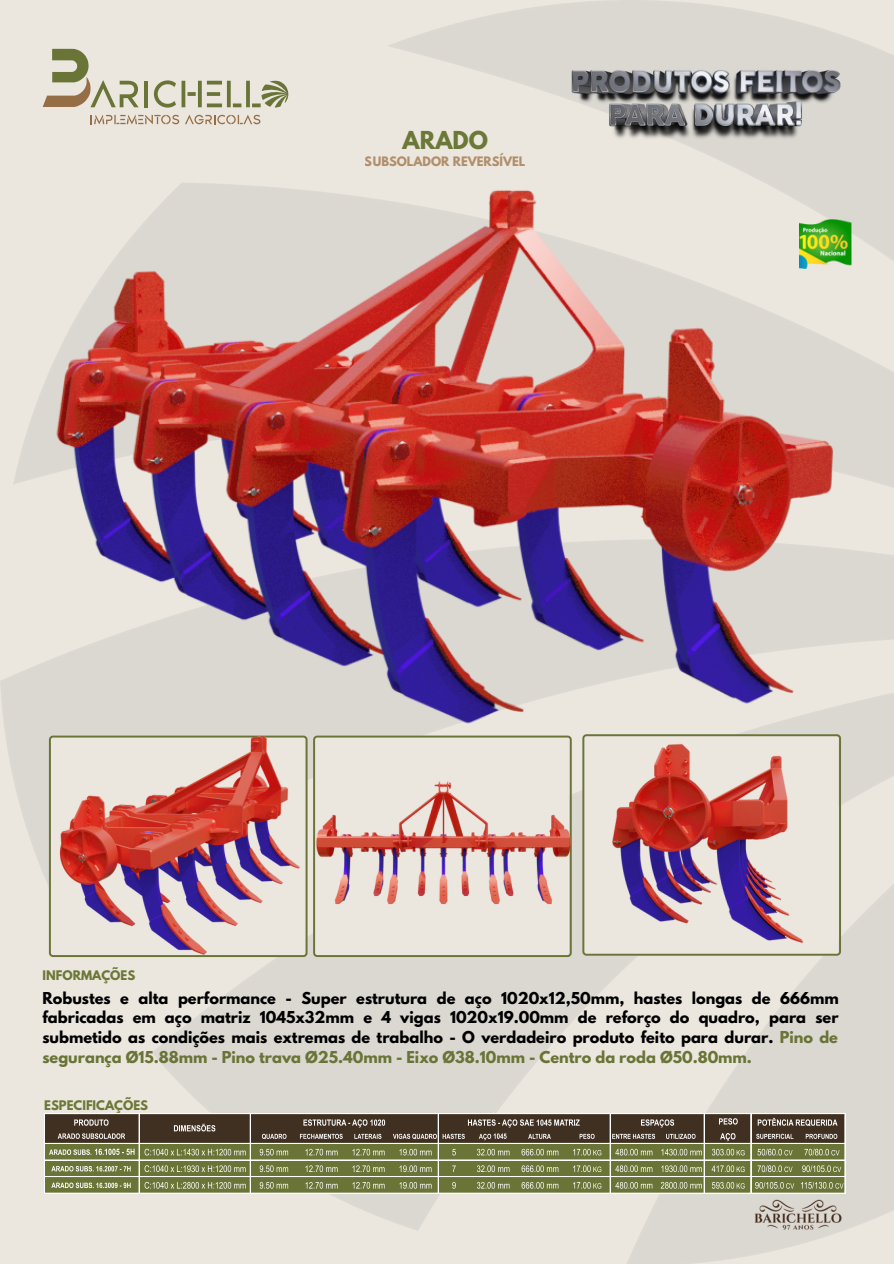
<style>
.page{position:relative;width:894px;height:1264px;background:#fff}
.page>*{position:absolute;margin:0;border:0;box-sizing:border-box;transform-origin:0 0}
.t1{font:700 21.9px "League Spartan";color:#6c7837}
.t2{font:700 14.55px/19.6px "League Spartan";color:#000;text-align:justify}
.t3{font:700 11.7px "League Spartan";color:#6c7837}
.t4{font:700 11.55px "League Spartan";color:#9f7448}
.s1{color:#697436}
</style>
<div class="page">
<img style="left:0;top:0;width:893px;height:1263px">
<img style="left:50px;top:190px;width:789px;height:535px">
<svg style="left:49px;top:735px;width:258px;height:222px;background:#ceccb9"></svg>
<svg style="left:313px;top:735px;width:258px;height:222px;background:#e2ded3"></svg>
<img style="left:58px;top:735px;width:242px;height:222px">
<svg style="left:582px;top:734px;width:258px;height:221px;background:#dfdccf"></svg>
<img style="left:316px;top:781px;width:255px;height:131px">
<svg style="left:43px;top:49px;width:96px;height:58px;background:#c5c1a9"></svg>
<hr style="left:144px;top:81px;width:4px;height:26px;background:#697436">
<svg style="left:154px;top:80px;width:68px;height:28px;background:#c1c1a8"></svg>
<svg style="left:227px;top:81px;width:4px;height:26px"></svg>
<svg style="left:233px;top:103px;width:8px;height:4px"></svg>
<hr style="left:246px;top:81px;width:4px;height:26px;background:#6f793e">
<svg style="left:252px;top:80px;width:36px;height:28px"></svg>
<svg style="left:91px;top:115px;width:88px;height:9px"></svg>
<svg style="left:185px;top:115px;width:75px;height:9px"></svg>
<img style="left:799px;top:219px;width:52px;height:49px">
<img style="left:754px;top:1199px;width:86px;height:31px">
<div style="left:44px;top:1113px;width:708px;height:30px;background:#403022"></div>
<div style="left:44px;top:1143px;width:708px;height:50px;background:#697436"></div>
<svg style="left:74px;top:1119px;width:34px;height:6px"></svg>
<svg style="left:719px;top:1118px;width:18px;height:6px"></svg>
<svg style="left:58px;top:1133px;width:67px;height:5px"></svg>
<svg style="left:262px;top:1133px;width:24px;height:6px"></svg>
<svg style="left:300px;top:1133px;width:42px;height:5px"></svg>
<svg style="left:354px;top:1133px;width:27px;height:5px"></svg>
<svg style="left:393px;top:1133px;width:71px;height:6px"></svg>
<svg style="left:479px;top:1133px;width:27px;height:7px"></svg>
<svg style="left:528px;top:1133px;width:22px;height:5px"></svg>
<svg style="left:579px;top:1133px;width:15px;height:5px"></svg>
<svg style="left:612px;top:1133px;width:43px;height:5px"></svg>
<svg style="left:666px;top:1133px;width:29px;height:5px"></svg>
<svg style="left:720px;top:1133px;width:15px;height:8px"></svg>
<svg style="left:49px;top:1148px;width:85px;height:6px"></svg>
<svg style="left:144px;top:1148px;width:101px;height:7px"></svg>
<svg style="left:259px;top:1148px;width:29px;height:7px"></svg>
<svg style="left:305px;top:1148px;width:32px;height:7px"></svg>
<svg style="left:352px;top:1148px;width:32px;height:7px"></svg>
<svg style="left:399px;top:1148px;width:32px;height:7px"></svg>
<svg style="left:452px;top:1148px;width:3px;height:7px"></svg>
<svg style="left:477px;top:1148px;width:32px;height:7px"></svg>
<svg style="left:521px;top:1148px;width:37px;height:7px"></svg>
<svg style="left:573px;top:1148px;width:28px;height:7px"></svg>
<svg style="left:615px;top:1148px;width:37px;height:7px"></svg>
<svg style="left:661px;top:1148px;width:40px;height:7px"></svg>
<svg style="left:712px;top:1148px;width:32px;height:7px"></svg>
<svg style="left:51px;top:1166px;width:80px;height:5px"></svg>
<svg style="left:144px;top:1165px;width:101px;height:7px"></svg>
<svg style="left:259px;top:1165px;width:29px;height:7px"></svg>
<svg style="left:305px;top:1165px;width:32px;height:7px"></svg>
<svg style="left:352px;top:1165px;width:32px;height:7px"></svg>
<svg style="left:399px;top:1165px;width:32px;height:7px"></svg>
<svg style="left:452px;top:1165px;width:3px;height:6px"></svg>
<svg style="left:477px;top:1165px;width:32px;height:7px"></svg>
<svg style="left:521px;top:1165px;width:37px;height:7px"></svg>
<svg style="left:573px;top:1165px;width:28px;height:7px"></svg>
<svg style="left:615px;top:1165px;width:37px;height:7px"></svg>
<svg style="left:661px;top:1165px;width:40px;height:7px"></svg>
<svg style="left:711px;top:1165px;width:33px;height:7px"></svg>
<svg style="left:51px;top:1182px;width:80px;height:6px"></svg>
<svg style="left:144px;top:1182px;width:101px;height:6px"></svg>
<svg style="left:259px;top:1182px;width:29px;height:6px"></svg>
<svg style="left:305px;top:1182px;width:32px;height:6px"></svg>
<svg style="left:352px;top:1182px;width:32px;height:6px"></svg>
<svg style="left:399px;top:1182px;width:32px;height:6px"></svg>
<svg style="left:452px;top:1182px;width:3px;height:6px"></svg>
<svg style="left:477px;top:1182px;width:32px;height:6px"></svg>
<svg style="left:521px;top:1182px;width:37px;height:6px"></svg>
<svg style="left:573px;top:1182px;width:28px;height:6px"></svg>
<svg style="left:615px;top:1182px;width:37px;height:6px"></svg>
<svg style="left:661px;top:1182px;width:40px;height:6px"></svg>
<svg style="left:712px;top:1182px;width:32px;height:6px"></svg>
<svg style="left:174px;top:1123px;width:41px;height:8px"></svg>
<svg style="left:303px;top:1119px;width:82px;height:8px"></svg>
<svg style="left:468px;top:1119px;width:111px;height:8px"></svg>
<svg style="left:641px;top:1119px;width:33px;height:8px"></svg>
<hr style="left:44px;top:1113px;width:1px;height:80px;background:#fff">
<hr style="left:139px;top:1114px;width:1px;height:79px;background:#fff">
<hr style="left:250px;top:1114px;width:1px;height:79px;background:#fff">
<hr style="left:438px;top:1114px;width:1px;height:79px;background:#fff">
<hr style="left:609px;top:1114px;width:1px;height:79px;background:#fff">
<hr style="left:610px;top:1114px;width:1px;height:79px;background:#fff">
<hr style="left:703px;top:1114px;width:1px;height:79px;background:#fff">
<hr style="left:704px;top:1114px;width:1px;height:79px;background:#fff">
<hr style="left:44px;top:1113px;width:708px;height:1px;background:#fff">
<hr style="left:44px;top:1143px;width:708px;height:1px;background:#fff">
<hr style="left:44px;top:1159px;width:708px;height:1px;background:#fff">
<hr style="left:44px;top:1176px;width:708px;height:1px;background:#fff">
<hr style="left:44px;top:1192px;width:708px;height:1px;background:#fff">
<hr style="left:44px;top:1193px;width:708px;height:1px;background:#fff">
<div style="left:750px;top:1113px;width:95px;height:30px;background:#403022"></div>
<div style="left:750px;top:1143px;width:95px;height:50px;background:#697436"></div>
<svg style="left:756px;top:1133px;width:36px;height:5px"></svg>
<svg style="left:805px;top:1133px;width:32px;height:5px"></svg>
<svg style="left:757px;top:1148px;width:35px;height:7px"></svg>
<svg style="left:804px;top:1148px;width:35px;height:7px"></svg>
<svg style="left:757px;top:1165px;width:35px;height:7px"></svg>
<svg style="left:802px;top:1165px;width:39px;height:7px"></svg>
<svg style="left:755px;top:1182px;width:39px;height:6px"></svg>
<svg style="left:801px;top:1182px;width:42px;height:6px"></svg>
<svg style="left:757px;top:1117px;width:80px;height:9px"></svg>
<hr style="left:750px;top:1114px;width:1px;height:79px;background:#fff">
<hr style="left:844px;top:1114px;width:1px;height:79px;background:#fff">
<hr style="left:750px;top:1113px;width:95px;height:1px;background:#fff">
<hr style="left:750px;top:1143px;width:95px;height:1px;background:#fff">
<hr style="left:750px;top:1159px;width:95px;height:1px;background:#fff">
<hr style="left:750px;top:1176px;width:95px;height:1px;background:#fff">
<hr style="left:750px;top:1192px;width:95px;height:1px;background:#fff">
<hr style="left:750px;top:1193px;width:95px;height:1px;background:#fff">
<img style="left:606px;top:734px;width:212px;height:211px">
<img style="left:564px;top:62px;width:282px;height:80px">
<p class="t1" style="left:402px;top:129px;width:87px">ARADO</p>
<p class="t4" style="left:365px;top:156px;width:162px">SUBSOLADOR REVERSÍVEL</p>
<p class="t3" style="left:42px;top:969px;width:94px">INFORMAÇÕES</p>
<p class="t2" style="left:42px;top:989px;width:797px">Robustes e alta performance - Super estrutura de aço 1020x12,50mm, hastes longas de 666mm fabricadas em aço matriz 1045x32mm e 4 vigas 1020x19.00mm de reforço do quadro, para ser submetido as condições mais extremas de trabalho - O verdadeiro produto feito para durar. <span class="s1">Pino de segurança Ø15.88mm - Pino trava Ø25.40mm - Eixo Ø38.10mm - Centro da roda Ø50.80mm.</span></p>
<p class="t3" style="left:44px;top:1099px;width:105px">ESPECIFICAÇÕES</p>
</div>
